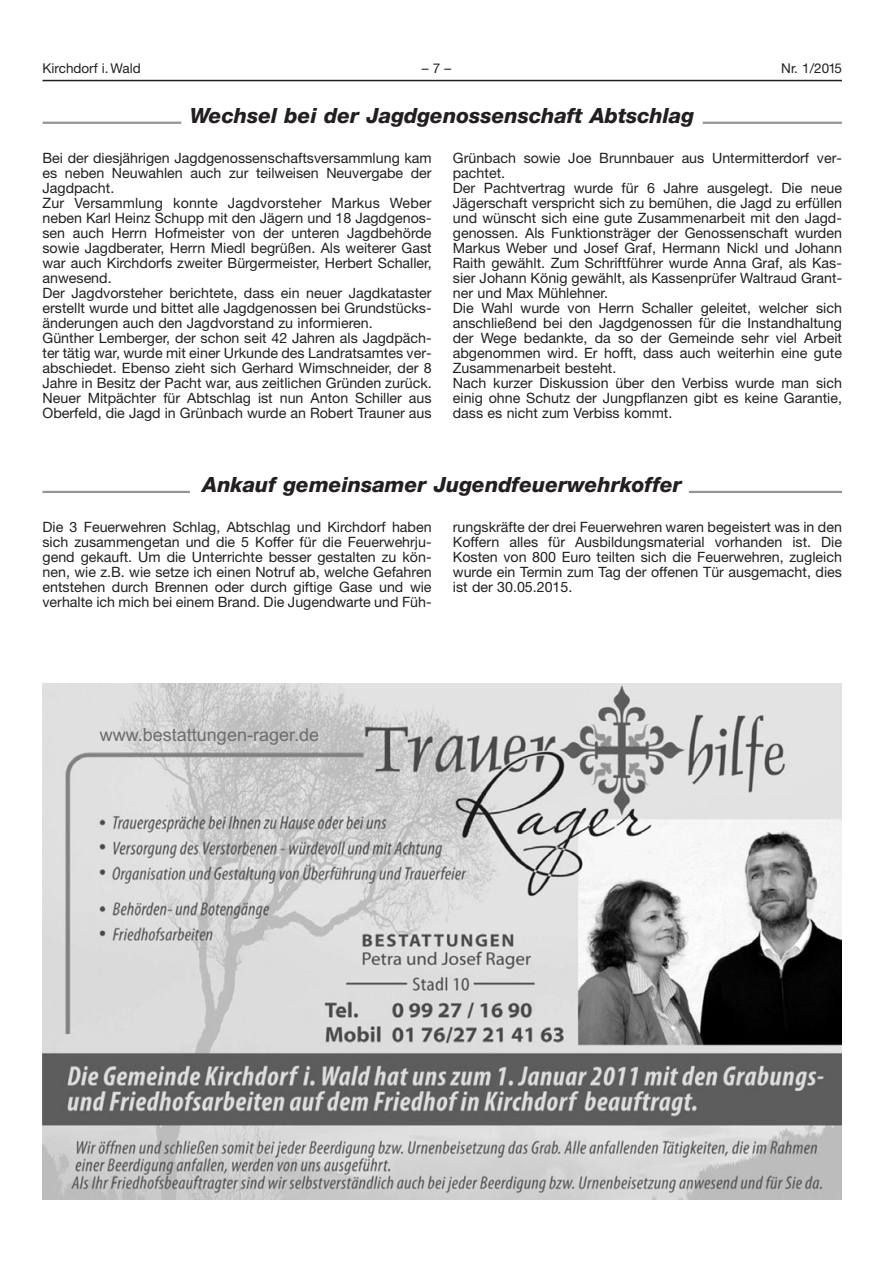
<style>
.page{position:relative;width:893px;height:1263px;background:#fff}
.page>*{position:absolute;margin:0;border:0;box-sizing:border-box;transform-origin:0 0}
.t1{font:italic 800 21px "Helvetica Neue";color:#231f20}
.t2{font:18px "Arial";color:#6c6d70}
.t3{font:14.25px/15px "Helvetica Neue";color:#231f20}
.t4{font:13.5px "Helvetica Neue";color:#231f20}
</style>
<div class="page">
<hr style="left:43px;top:80px;width:799px;height:1px;background:#231f20">
<hr style="left:703px;top:122px;width:139px;height:2px;background:#939598">
<hr style="left:43px;top:122px;width:138px;height:2px;background:#939598">
<img style="left:43px;top:683px;width:799px;height:516px">
<hr style="left:43px;top:491px;width:147px;height:2px;background:#939598">
<hr style="left:689px;top:491px;width:153px;height:2px;background:#939598">
<p class="t4" style="left:43px;top:64px;width:100px">Kirchdorf i.Wald</p>
<p class="t4" style="left:422px;top:64px;width:31px">– 7 –</p>
<p class="t4" style="left:781px;top:64px;width:62px">Nr. 1/2015</p>
<h1 class="t1" style="left:190px;top:108px;width:505px">Wechsel bei der Jagdgenossenschaft Abtschlag</h1>
<p class="t3" style="left:43px;top:152px;width:391px">Bei der diesjährigen Jagdgenossenschaftsversammlung kam es neben Neuwahlen auch zur teilweisen Neuvergabe der Jagdpacht.<br>Zur Versammlung konnte Jagdvorsteher Markus Weber neben Karl Heinz Schupp mit den Jägern und 18 Jagdgenos&shy;sen auch Herrn Hofmeister von der unteren Jagdbehörde sowie Jagdberater, Herrn Miedl begrüßen. Als weiterer Gast war auch Kirchdorfs zweiter Bürgermeister, Herbert Schaller, anwesend.<br>Der Jagdvorsteher berichtete, dass ein neuer Jagdkataster erstellt wurde und bittet alle Jagdgenossen bei Grundstücks&shy;änderungen auch den Jagdvorstand zu informieren.<br>Günther Lemberger, der schon seit 42 Jahren als Jagdpäch&shy;ter tätig war, wurde mit einer Urkunde des Landratsamtes ver&shy;abschiedet. Ebenso zieht sich Gerhard Wimschneider, der 8<br>Jahre in Besitz der Pacht war, aus zeitlichen Gründen zurück.<br>Neuer Mitpächter für Abtschlag ist nun Anton Schiller aus Oberfeld, die Jagd in Grünbach wurde an Robert Trauner aus</p>
<p class="t3" style="left:453px;top:152px;width:391px">Grünbach sowie Joe Brunnbauer aus Untermitterdorf ver&shy;pachtet.<br>Der Pachtvertrag wurde für 6 Jahre ausgelegt. Die neue Jägerschaft verspricht sich zu bemühen, die Jagd zu erfüllen und wünscht sich eine gute Zusammenarbeit mit den Jagd&shy;genossen. Als Funktionsträger der Genossenschaft wurden Markus Weber und Josef Graf, Hermann Nickl und Johann Raith gewählt. Zum Schriftführer wurde Anna Graf, als Kas&shy;sier Johann König gewählt, als Kassenprüfer Waltraud Grant&shy;ner und Max Mühlehner.<br>Die Wahl wurde von Herrn Schaller geleitet, welcher sich anschließend bei den Jagdgenossen für die Instandhaltung der Wege bedankte, da so der Gemeinde sehr viel Arbeit abgenommen wird. Er hofft, dass auch weiterhin eine gute Zusammenarbeit besteht.<br>Nach kurzer Diskussion über den Verbiss wurde man sich einig ohne Schutz der Jungpflanzen gibt es keine Garantie, dass es nicht zum Verbiss kommt.</p>
<h1 class="t1" style="left:203px;top:477px;width:481px">Ankauf gemeinsamer Jugendfeuerwehrkoffer</h1>
<p class="t3" style="left:43px;top:521px;width:391px;text-align:justify">Die 3 Feuerwehren Schlag, Abtschlag und Kirchdorf haben sich zusammengetan und die 5 Koffer für die Feuerwehrju&shy;gend gekauft. Um die Unterrichte besser gestalten zu kön&shy;nen, wie z.B. wie setze ich einen Notruf ab, welche Gefahren entstehen durch Brennen oder durch giftige Gase und wie verhalte ich mich bei einem Brand. Die Jugendwarte und Füh-</p>
<p class="t3" style="left:453px;top:521px;width:391px;text-align:justify">rungskräfte der drei Feuerwehren waren begeistert was in den Koffern alles für Ausbildungsmaterial vorhanden ist. Die Kosten von 800 Euro teilten sich die Feuerwehren, zugleich wurde ein Termin zum Tag der offenen Tür ausgemacht, dies ist der 30.05.2015.</p>
<p class="t2" style="left:100px;top:728px;width:221px">www.bestattungen-rager.de</p>
</div>
